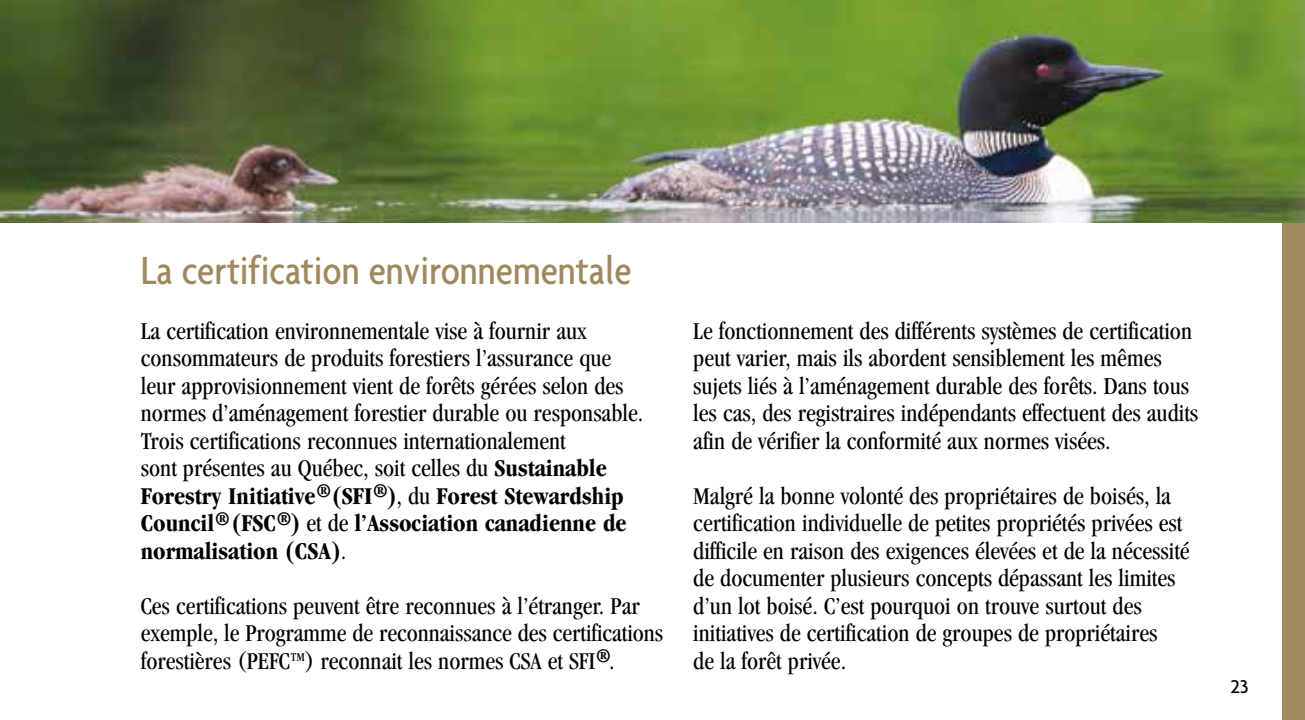
<style>
.page{position:relative;width:1305px;height:720px;background:#fff}
.page>*{position:absolute;margin:0;border:0;box-sizing:border-box;transform-origin:0 0}
.t1{font:500 condensed 42.5px "Agenda";color:#a0895d}
.t2{font:condensed 25px/27.5px "Garamond";color:#000}
.t3{font:500 20px "Agenda";color:#000}
.s1{font-weight:700}
</style>
<div class="page">
<div style="left:1282px;top:0;width:23px;height:720px;background:#a0895d"></div>
<img style="left:0;top:0;width:1305px;height:222px">
<h1 class="t1" style="left:141px;top:245px;width:492px">La certification environnementale</h1>
<p class="t2" style="left:141px;top:317px;width:504px">La certification environnementale vise à fournir aux consommateurs de produits forestiers l’assurance que leur approvisionnement vient de forêts gérées selon des normes d’aménagement forestier durable ou responsable.<br>Trois certifications reconnues internationalement<br>sont présentes au Québec, soit celles du <span class="s1">Sustainable Forestry Initiative</span><sup>®</sup> <span class="s1">(SFI</span><sup>®</sup><span class="s1">)</span>, du <span class="s1">Forest Stewardship Council</span><sup>®</sup> <span class="s1">(FSC</span><sup>®</sup><span class="s1">)</span> et de <span class="s1">l’Association canadienne de normalisation (CSA)</span>.</p>
<p class="t2" style="left:141px;top:592px;width:524px">Ces certifications peuvent être reconnues à l’étranger. Par exemple, le Programme de reconnaissance des certifications forestières (PEFC<sup>TM</sup>) reconnait les normes CSA et SFI<sup>®</sup>.</p>
<p class="t2" style="left:693px;top:317px;width:506px">Le fonctionnement des différents systèmes de certification peut varier, mais ils abordent sensiblement les mêmes sujets liés à l’aménagement durable des forêts. Dans tous les cas, des registraires indépendants effectuent des audits afin de vérifier la conformité aux normes visées.</p>
<p class="t2" style="left:693px;top:482px;width:498px">Malgré la bonne volonté des propriétaires de boisés, la certification individuelle de petites propriétés privées est difficile en raison des exigences élevées et de la nécessité de documenter plusieurs concepts dépassant les limites d’un lot boisé. C’est pourquoi on trouve surtout des initiatives de certification de groupes de propriétaires<br>de la forêt privée.</p>
<p class="t3" style="left:1230px;top:675px;width:20px">23</p>
</div>
